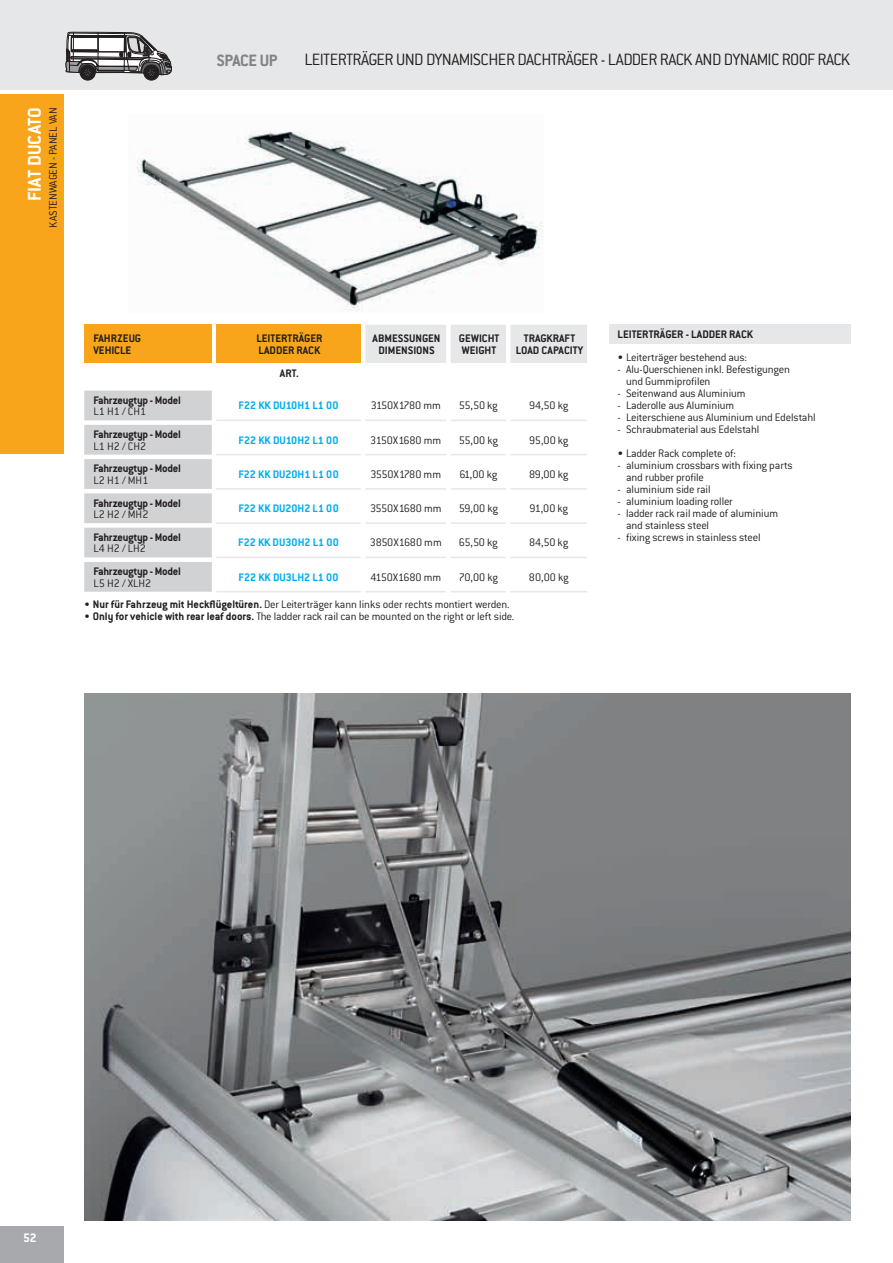
<style>
.page{position:relative;width:893px;height:1263px;background:#fff}
.page>*{position:absolute;margin:0;border:0;box-sizing:border-box;transform-origin:0 0}
.t1{font:700 20.25px "Conduit ITC Pro";color:#fff}
.t2{font:300 18px "Conduit ITC Pro";letter-spacing:-.03em;color:#231f20}
.t3{font:700 18px "Conduit ITC Pro";letter-spacing:-.02em;color:#808285}
.t4{font:700 13.5px "Conduit ITC Pro";color:#fff}
.t5{font:300 12px/12px "Conduit ITC Pro";letter-spacing:-.015em;color:#231f20}
.t6{font:700 12px/12px "Conduit ITC Pro";letter-spacing:-.01em;color:#231f20}
.t7{font:700 12px "Conduit ITC Pro";color:#00aeef}
.s1{font-weight:700}
</style>
<div class="page">
<div style="left:0;top:0;width:893px;height:90px;background:#e6e7e9"></div>
<div style="left:0;top:1226px;width:64px;height:37px;background:#a8a9ad"></div>
<div style="left:0;top:95px;width:64px;height:359px;background:#f9a51b"></div>
<svg style="left:66px;top:32px;width:106px;height:48px"></svg>
<img style="left:137px;top:131px;width:406px;height:180px">
<div style="left:216px;top:325px;width:145px;height:38px;background:#f9a51b"></div>
<div style="left:365px;top:325px;width:222px;height:38px;background:#e6e7e9"></div>
<svg style="left:84px;top:391px;width:128px;height:201px;background:#d6d7d8"></svg>
<hr style="left:216px;top:420px;width:145px;height:1px;background:#e6e7e9">
<hr style="left:216px;top:454px;width:145px;height:1px;background:#e6e7e9">
<hr style="left:216px;top:488px;width:145px;height:2px;background:#e6e7e9">
<hr style="left:216px;top:522px;width:145px;height:2px;background:#e6e7e9">
<hr style="left:216px;top:557px;width:145px;height:1px;background:#e6e7e9">
<hr style="left:216px;top:591px;width:145px;height:1px;background:#e6e7e9">
<hr style="left:365px;top:420px;width:81px;height:1px;background:#e6e7e9">
<hr style="left:365px;top:454px;width:81px;height:1px;background:#e6e7e9">
<hr style="left:365px;top:488px;width:81px;height:2px;background:#e6e7e9">
<hr style="left:365px;top:522px;width:81px;height:2px;background:#e6e7e9">
<hr style="left:365px;top:557px;width:81px;height:1px;background:#e6e7e9">
<hr style="left:365px;top:591px;width:81px;height:1px;background:#e6e7e9">
<hr style="left:451px;top:420px;width:55px;height:1px;background:#e6e7e9">
<hr style="left:451px;top:454px;width:55px;height:1px;background:#e6e7e9">
<hr style="left:451px;top:488px;width:55px;height:2px;background:#e6e7e9">
<hr style="left:451px;top:522px;width:55px;height:2px;background:#e6e7e9">
<hr style="left:451px;top:557px;width:55px;height:1px;background:#e6e7e9">
<hr style="left:451px;top:591px;width:55px;height:1px;background:#e6e7e9">
<hr style="left:510px;top:420px;width:77px;height:1px;background:#e6e7e9">
<hr style="left:510px;top:454px;width:77px;height:1px;background:#e6e7e9">
<hr style="left:510px;top:488px;width:77px;height:2px;background:#e6e7e9">
<hr style="left:510px;top:522px;width:77px;height:2px;background:#e6e7e9">
<hr style="left:510px;top:557px;width:77px;height:1px;background:#e6e7e9">
<hr style="left:510px;top:591px;width:77px;height:1px;background:#e6e7e9">
<div style="left:84px;top:325px;width:128px;height:38px;background:#f9a51b"></div>
<img style="left:84px;top:693px;width:766px;height:527px">
<div style="left:609px;top:325px;width:241px;height:19px;background:#e6e7e9"></div>
<h1 class="t1" style="left:23px;top:201px;width:95px;rotate:-90deg">FIAT DUCATO</h1>
<p class="t5" style="left:47px;top:228px;width:122px;rotate:-90deg">KASTENWAGEN - PANEL VAN</p>
<h2 class="t3" style="left:216px;top:50px;width:63px">SPACE UP</h2>
<h2 class="t2" style="left:304px;top:50px;width:547px">LEITERTRÄGER UND DYNAMISCHER DACHTRÄGER - LADDER RACK AND DYNAMIC ROOF RACK</h2>
<p class="t6" style="left:94px;top:333px;width:49px">FAHRZEUG<br>VEHICLE</p>
<p class="t6" style="left:256px;top:333px;width:67px">LEITERTRÄGER<br>LADDER RACK</p>
<p class="t6" style="left:373px;top:333px;width:69px;text-align:center">ABMESSUNGEN<br>DIMENSIONS</p>
<p class="t6" style="left:459px;top:333px;width:42px">GEWICHT<br>WEIGHT</p>
<p class="t6" style="left:516px;top:333px;width:69px;text-align:center">TRAGKRAFT<br>LOAD CAPACITY</p>
<p class="t6" style="left:280px;top:367px;width:20px">ART.</p>
<p class="t6" style="left:94px;top:394px;width:89px">Fahrzeugtyp - Model</p>
<p class="t5" style="left:94px;top:406px;width:54px">L1 H1 / CH1</p>
<p class="t6" style="left:94px;top:428px;width:89px">Fahrzeugtyp - Model</p>
<p class="t5" style="left:94px;top:440px;width:54px">L1 H2 / CH2</p>
<p class="t6" style="left:94px;top:462px;width:89px">Fahrzeugtyp - Model</p>
<p class="t5" style="left:94px;top:474px;width:56px">L2 H1 / MH1</p>
<p class="t6" style="left:94px;top:497px;width:89px">Fahrzeugtyp - Model</p>
<p class="t5" style="left:94px;top:509px;width:56px">L2 H2 / MH2</p>
<p class="t6" style="left:94px;top:531px;width:89px">Fahrzeugtyp - Model</p>
<p class="t5" style="left:94px;top:543px;width:54px">L4 H2 / LH2</p>
<p class="t6" style="left:94px;top:565px;width:89px">Fahrzeugtyp - Model</p>
<p class="t5" style="left:94px;top:577px;width:59px">L5 H2 / XLH2</p>
<p class="t7" style="left:239px;top:399px;width:101px">F22 KK DU10H1 L1 00</p>
<p class="t5" style="left:371px;top:400px;width:72px">3150X1780 mm</p>
<p class="t5" style="left:459px;top:400px;width:40px">55,50 kg</p>
<p class="t5" style="left:529px;top:400px;width:41px">94,50 kg</p>
<p class="t7" style="left:239px;top:433px;width:101px">F22 KK DU10H2 L1 00</p>
<p class="t5" style="left:370px;top:434px;width:72px">3150X1680 mm</p>
<p class="t5" style="left:459px;top:434px;width:41px">55,00 kg</p>
<p class="t5" style="left:529px;top:434px;width:41px">95,00 kg</p>
<p class="t7" style="left:238px;top:467px;width:102px">F22 KK DU20H1 L1 00</p>
<p class="t5" style="left:370px;top:468px;width:72px">3550X1780 mm</p>
<p class="t5" style="left:459px;top:468px;width:39px">61,00 kg</p>
<p class="t5" style="left:529px;top:468px;width:41px">89,00 kg</p>
<p class="t7" style="left:238px;top:501px;width:102px">F22 KK DU20H2 L1 00</p>
<p class="t5" style="left:370px;top:502px;width:73px">3550X1680 mm</p>
<p class="t5" style="left:459px;top:502px;width:41px">59,00 kg</p>
<p class="t5" style="left:529px;top:502px;width:40px">91,00 kg</p>
<p class="t7" style="left:238px;top:536px;width:102px">F22 KK DU30H2 L1 00</p>
<p class="t5" style="left:370px;top:537px;width:73px">3850X1680 mm</p>
<p class="t5" style="left:459px;top:537px;width:40px">65,50 kg</p>
<p class="t5" style="left:529px;top:537px;width:40px">84,50 kg</p>
<p class="t7" style="left:239px;top:570px;width:101px">F22 KK DU3LH2 L1 00</p>
<p class="t5" style="left:370px;top:571px;width:72px">4150X1680 mm</p>
<p class="t5" style="left:459px;top:571px;width:41px">70,00 kg</p>
<p class="t5" style="left:529px;top:571px;width:41px">80,00 kg</p>
<p class="t5" style="left:84px;top:598px;width:427px">• <span class="s1">Nur für Fahrzeug mit Heckflügeltüren.</span> Der Leiterträger kann links oder rechts montiert werden.</p>
<p class="t5" style="left:84px;top:610px;width:432px">• <span class="s1">Only for vehicle with rear leaf doors.</span> The ladder rack rail can be mounted on the right or left side.</p>
<p class="t6" style="left:618px;top:329px;width:137px">LEITERTRÄGER - LADDER RACK</p>
<p class="t5" style="left:618px;top:351px;width:131px">• Leiterträger bestehend aus:</p>
<p class="t5" style="left:626px;top:363px;width:165px;text-indent:-9px">- Alu-Querschienen inkl. Befestigungen und Gummiprofilen</p>
<p class="t5" style="left:618px;top:387px;width:130px">- Seitenwand aus Aluminium</p>
<p class="t5" style="left:618px;top:399px;width:118px">- Laderolle aus Aluminium</p>
<p class="t5" style="left:618px;top:411px;width:200px">- Leiterschiene aus Aluminium und Edelstahl</p>
<p class="t5" style="left:618px;top:423px;width:143px">- Schraubmaterial aus Edelstahl</p>
<p class="t5" style="left:618px;top:447px;width:120px">• Ladder Rack complete of:</p>
<p class="t5" style="left:626px;top:459px;width:168px;text-indent:-9px">- aluminium crossbars with fixing parts and rubber profile</p>
<p class="t5" style="left:618px;top:483px;width:95px">- aluminium side rail</p>
<p class="t5" style="left:618px;top:495px;width:117px">- aluminium loading roller</p>
<p class="t5" style="left:626px;top:507px;width:154px;text-indent:-9px">- ladder rack rail made of aluminium and stainless steel</p>
<p class="t5" style="left:618px;top:531px;width:145px">- fixing screws in stainless steel</p>
<p class="t4" style="left:23px;top:1229px;width:15px">52</p>
</div>
